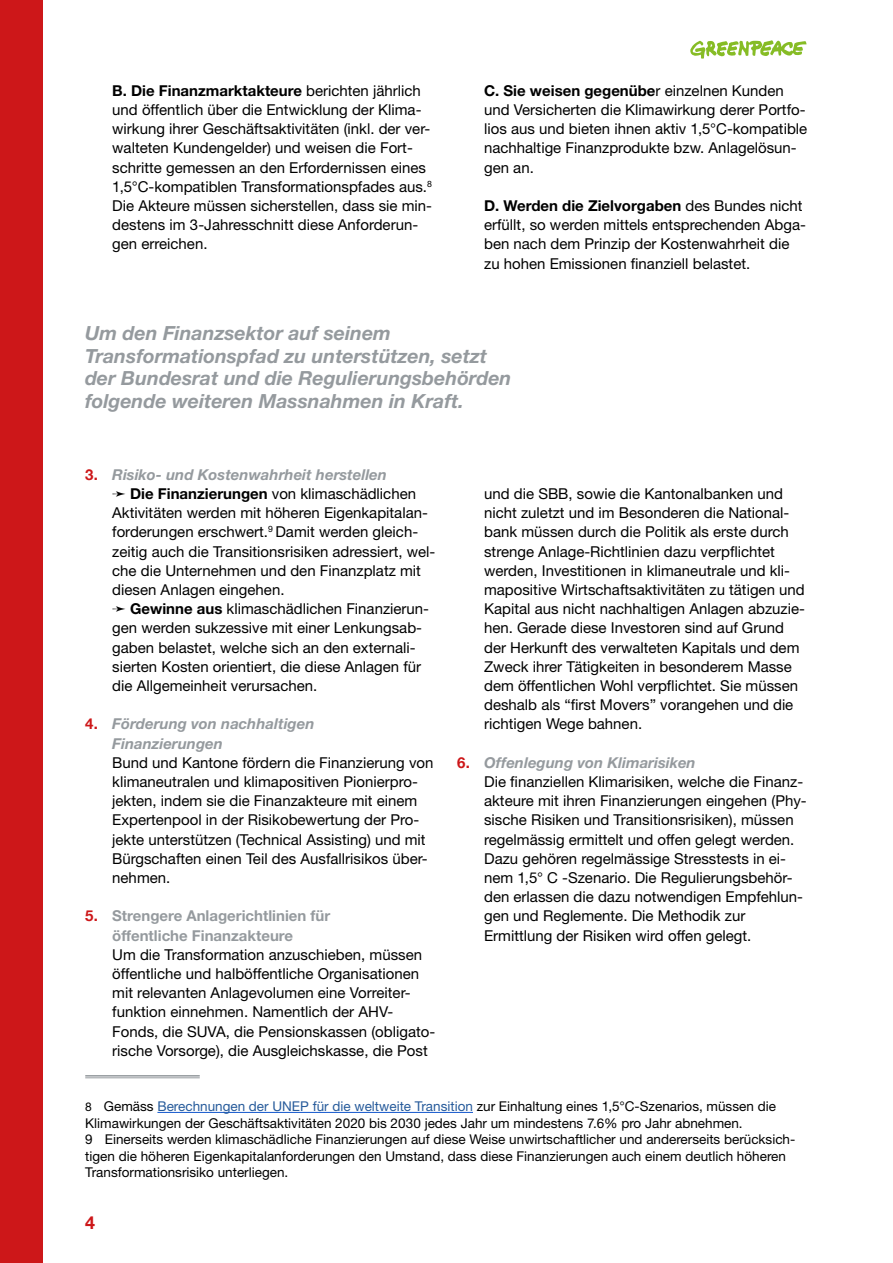
<style>
.page{position:relative;width:893px;height:1263px;background:#fff}
.page>*{position:absolute;margin:0;border:0;box-sizing:border-box;transform-origin:0 0}
.t1{font:italic 700 19.5px/22.5px "Helvetica Neue LT Std";color:#959a9e}
.t2{font:700 18px "Helvetica Neue LT Std";color:#cd1719}
.t3{font:15px/19.2px "Helvetica Neue LT Std";color:#000}
.t4{font:700 15px/19.2px "Helvetica Neue LT Std";color:#959a9e}
.t5{font:italic 700 15px/19.2px "Helvetica Neue LT Std";color:#959a9e}
.t6{font:13.5px/16.5px "Helvetica Neue LT Std";color:#000}
.s1{font-weight:700}
.s2{font-family:"Helvetica Neue";font-weight:700;color:#cd1719}
.s3{font-weight:700;font-style:italic;color:#959a9e}
.s4{font-family:"Helvetica Neue";font-style:normal;color:#cd1719}
.s5{font-family:"Helvetica Neue";color:#cd1719}
.s6{font-size:12px}
.s7{color:#275b9b}
</style>
<div class="page">
<svg style="left:690px;top:40px;width:116px;height:19px"></svg>
<div style="left:0;top:0;width:43px;height:1263px;background:#cd1719"></div>
<hr style="left:157px;top:1112px;width:316px;height:1px;background:#15c">
<hr style="left:85px;top:1075px;width:115px;height:1px;background:#959a9e">
<hr style="left:85px;top:1077px;width:115px;height:1px;background:#959a9e">
<p class="t3" style="left:112px;top:81px;width:321px"><span class="s1">B. Die Finanzmarktakteure</span> berichten jährlich und öffentlich über die Entwicklung der Klima&shy;wirkung ihrer Geschäftsaktivitäten (inkl. der ver&shy;walteten Kundengelder) und weisen die Fort&shy;schritte gemessen an den Erfordernissen eines 1,5°C-kompatiblen Transformationspfades aus.<sup>8<br></sup>Die Akteure müssen sicherstellen, dass sie min&shy;destens im 3-Jahresschnitt diese Anforderun&shy;gen erreichen.</p>
<p class="t3" style="left:484px;top:81px;width:325px"><span class="s1">C. Sie weisen gegenübe</span>r einzelnen Kunden und Versicherten die Klimawirkung derer Portfo&shy;lios aus und bieten ihnen aktiv 1,5°C-kompatible nachhaltige Finanzprodukte bzw. Anlagelösun&shy;gen an.</p>
<p class="t3" style="left:484px;top:196px;width:323px"><span class="s1">D. Werden die Zielvorgaben</span> des Bundes nicht erfüllt, so werden mittels entsprechenden Abga&shy;ben nach dem Prinzip der Kostenwahrheit die zu hohen Emissionen finanziell belastet.</p>
<h1 class="t1" style="left:85px;top:321px;width:428px">Um den Finanzsektor auf seinem Transformationspfad zu unterstützen, setzt der Bundesrat und die Regulierungsbehörden folgende weiteren Massnahmen in Kraft.</h1>
<p class="t3" style="left:112px;top:465px;width:325px;text-indent:-27px"><span class="s2">3.</span> <span class="s3">Risiko- und Kostenwahrheit herstellen<br></span>➛ <span class="s1">Die Finanzierungen</span> von klimaschädlichen Aktivitäten werden mit höheren Eigenkapitalan&shy;forderungen erschwert.<sup>9</sup> Damit werden gleich&shy;zeitig auch die Transitionsrisiken adressiert, wel&shy;che die Unternehmen und den Finanzplatz mit diesen Anlagen eingehen.<br>➛ <span class="s1">Gewinne aus</span> klimaschädlichen Finanzierun&shy;gen werden sukzessive mit einer Lenkungsab&shy;gaben belastet, welche sich an den externali&shy;sierten Kosten orientiert, die diese Anlagen für die Allgemeinheit verursachen.</p>
<p class="t5" style="left:112px;top:714px;width:204px;text-indent:-27px"><span class="s4">4.</span> Förderung von nachhaltigen<br>Finanzierungen</p>
<p class="t3" style="left:112px;top:753px;width:323px">Bund und Kantone fördern die Finanzierung von klimaneutralen und klimapositiven Pionierpro&shy;jekten, indem sie die Finanzakteure mit einem Expertenpool in der Risikobewertung der Pro&shy;jekte unterstützen (Technical Assisting) und mit Bürgschaften einen Teil des Ausfallrisikos über&shy;nehmen.</p>
<p class="t4" style="left:112px;top:906px;width:220px;text-indent:-27px"><span class="s5">5.</span> Strengere Anlagerichtlinien für öffentliche Finanzakteure</p>
<p class="t3" style="left:112px;top:945px;width:324px">Um die Transformation anzuschieben, müssen öffentliche und halböffentliche Organisationen mit relevanten Anlagevolumen eine Vorreiter&shy;funktion einnehmen. Namentlich der AHV-Fonds, die SUVA, die Pensionskassen (obligato&shy;rische Vorsorge), die Ausgleichskasse, die Post</p>
<p class="t3" style="left:484px;top:484px;width:322px">und die SBB, sowie die Kantonalbanken und nicht zuletzt und im Besonderen die National&shy;bank müssen durch die Politik als erste durch strenge Anlage-Richtlinien dazu verpflichtet werden, Investitionen in klimaneutrale und kli&shy;mapositive Wirtschaftsaktivitäten zu tätigen und Kapital aus nicht nachhaltigen Anlagen abzuzie&shy;hen. Gerade diese Investoren sind auf Grund der Herkunft des verwalteten Kapitals und dem Zweck ihrer Tätigkeiten in besonderem Masse dem öffentlichen Wohl verpflichtet. Sie müssen deshalb als “first Movers” vorangehen und die richtigen Wege bahnen.</p>
<p class="t3" style="left:484px;top:753px;width:324px;text-indent:-27px"><span class="s2">6.</span> <span class="s3">Offenlegung von Klimarisiken<br></span>Die finanziellen Klimarisiken, welche die Finanz&shy;akteure mit ihren Finanzierungen eingehen (Phy&shy;sische Risiken und Transitionsrisiken), müssen regelmässig ermittelt und offen gelegt werden.<br>Dazu gehören regelmässige Stresstests in ei&shy;nem 1,5° C -Szenario. Die Regulierungsbehör&shy;den erlassen die dazu notwendigen Empfehlun&shy;gen und Reglemente. Die Methodik zur Ermittlung der Risiken wird offen gelegt.</p>
<p class="t6" style="left:85px;top:1098px;width:712px"><span class="s6">8</span> Gemäss <span class="s7">Berechnungen der UNEP für die weltweite Transition</span> zur Einhaltung eines 1,5°C-Szenarios, müssen die Klimawirkungen der Geschäftsaktivitäten 2020 bis 2030 jedes Jahr um mindestens 7.6% pro Jahr abnehmen.<br>9 Einerseits werden klimaschädliche Finanzierungen auf diese Weise unwirtschaftlicher und andererseits berücksich&shy;tigen die höheren Eigenkapitalanforderungen den Umstand, dass diese Finanzierungen auch einem deutlich höheren Transformationsrisiko unterliegen.</p>
<p class="t2" style="left:85px;top:1211px;width:11px">4</p>
</div>
